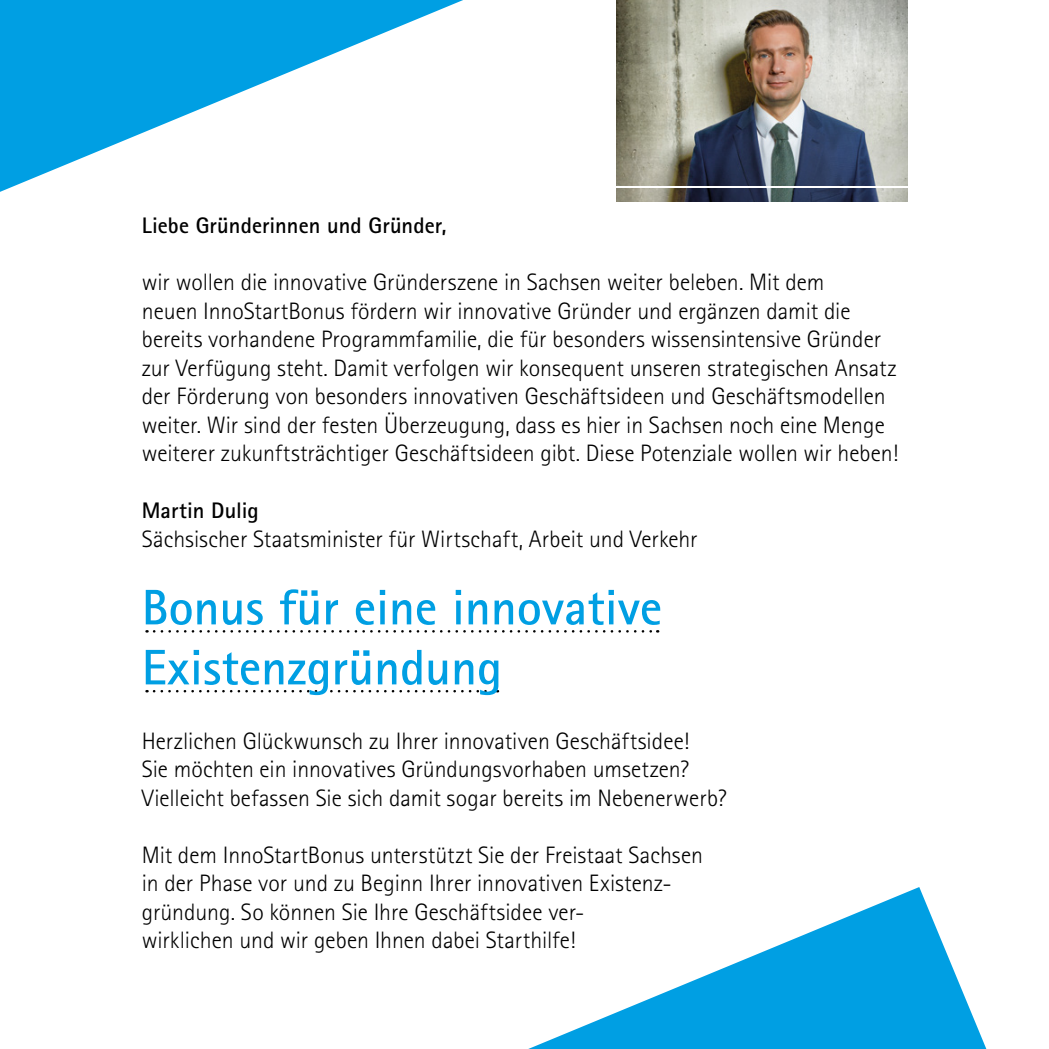
<style>
.page{position:relative;width:1049px;height:1049px;background:#fff}
.page>*{position:absolute;margin:0;border:0;box-sizing:border-box;transform-origin:0 0}
.Überschrift_1__Ordnu{font:700 50px "Rotis Sans Serif Std";color:#009fe3}
.Fliesstext{font:300 23.75px/28.5px "Rotis Sans Serif Std";color:#000}
.Fliesstext-2{font:700 22.5px "Rotis Sans Serif Std";color:#000}
</style>
<div class="page">
<svg style="left:154px;top:690px;width:344px;height:2px"></svg>
<svg style="left:528px;top:887px;width:458px;height:162px"></svg>
<svg style="left:154px;top:630px;width:504px;height:2px"></svg>
<img style="left:617px;top:0;width:290px;height:202px">
<hr style="left:612px;top:186px;width:297px;height:2px;background:#fff">
<svg style="left:0;top:0;width:463px;height:192px"></svg>
<p class="Fliesstext-2" style="left:142px;top:211px;width:306px">Liebe Gründerinnen und Gründer,</p>
<p class="Fliesstext" style="left:142px;top:268px;width:684px">wir wollen die innovative Gründerszene in Sachsen weiter beleben. Mit dem</p>
<p class="Fliesstext" style="left:142px;top:296px;width:758px">neuen InnoStartBonus fördern wir innovative Gründer und ergänzen damit die bereits vorhandene Programmfamilie, die für besonders wissensintensive Gründer zur Verfügung steht. Damit verfolgen wir konsequent unseren strategischen Ansatz der Förderung von besonders innovativen Geschäftsideen und Geschäftsmodellen weiter. Wir sind der festen Überzeugung, dass es hier in Sachsen noch eine Menge weiterer zukunftsträchtiger Geschäftsideen gibt. Diese Potenziale wollen wir heben!</p>
<p class="Fliesstext-2" style="left:142px;top:496px;width:119px">Martin Dulig</p>
<p class="Fliesstext" style="left:142px;top:524px;width:557px">Sächsischer Staatsminister für Wirtschaft, Arbeit und Verkehr</p>
<h1 class="Überschrift_1__Ordnu" style="left:142px;top:576px;width:522px">Bonus für eine innovative</h1>
<h1 class="Überschrift_1__Ordnu" style="left:142px;top:636px;width:362px">Existenzgründung</h1>
<p class="Fliesstext" style="left:142px;top:727px;width:549px">Herzlichen Glückwunsch zu Ihrer innovativen Geschäftsidee!</p>
<p class="Fliesstext" style="left:142px;top:755px;width:549px">Sie möchten ein innovatives Gründungsvorhaben umsetzen?</p>
<p class="Fliesstext" style="left:142px;top:784px;width:586px">Vielleicht befassen Sie sich damit sogar bereits im Nebenerwerb?</p>
<p class="Fliesstext" style="left:142px;top:841px;width:563px">Mit dem InnoStartBonus unterstützt Sie der Freistaat Sachsen</p>
<p class="Fliesstext" style="left:142px;top:869px;width:531px">in der Phase vor und zu Beginn Ihrer innovativen Existenz-</p>
<p class="Fliesstext" style="left:142px;top:898px;width:444px">gründung. So können Sie Ihre Geschäftsidee ver-</p>
<p class="Fliesstext" style="left:142px;top:926px;width:435px">wirklichen und wir geben Ihnen dabei Starthilfe!</p>
</div>
